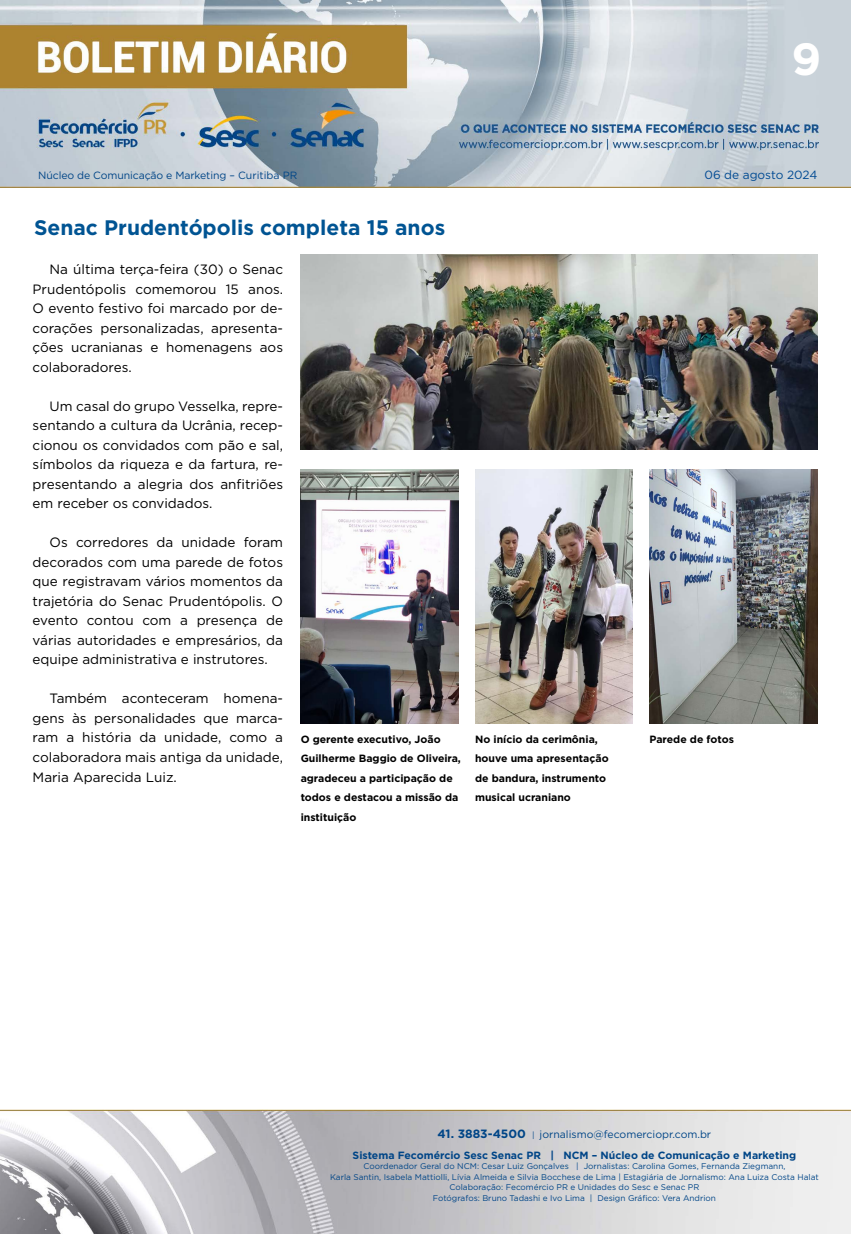
<style>
.page{position:relative;width:851px;height:1234px;background:#fff}
.page>*{position:absolute;margin:0;border:0;box-sizing:border-box;transform-origin:0 0}
.t1{font:700 45px "Gotham";color:#fff}
.t2{font:700 21px "Gotham";color:#005493}
.t3{font:13.5px/19.5px "Gotham";color:#000;text-align:justify}
.t4{font:11.85px "Gotham";color:#004a93}
.t5{font:700 10.5px/19.5px "Gotham";color:#000}
.t6{font:700 10.5px/21px "Gotham";color:#004587;text-align:center}
.t7{font:10.5px "Gotham";letter-spacing:-.01em;color:#004587}
.t8{font:8.25px/10.5px "Gotham";color:#004587;text-align:center}
.s1{font-size:12px}
.s2{font-weight:400;font-size:8.25px}
.s3{font-weight:400}
</style>
<div class="page">
<img style="left:0;top:0;width:850px;height:188px">
<img style="left:0;top:1109px;width:850px;height:124px">
<img style="left:300px;top:255px;width:517px;height:195px">
<img style="left:300px;top:469px;width:158px;height:254px">
<img style="left:475px;top:469px;width:157px;height:254px">
<img style="left:649px;top:469px;width:168px;height:254px">
<h1 class="t1" style="left:791px;top:29px;width:31px">9</h1>
<p class="t7" style="left:38px;top:168px;width:260px">Núcleo de Comunicação e Marketing – Curitiba PR</p>
<p class="t4" style="left:704px;top:167px;width:114px">06 de agosto 2024</p>
<h2 class="t2" style="left:34px;top:214px;width:412px">Senac Prudentópolis completa 15 anos</h2>
<p class="t3" style="left:33px;top:259px;width:252px;text-indent:17px">Na última terça-feira (30) o Senac Prudentópolis comemorou 15 anos.<br>O evento festivo foi marcado por de&shy;corações personalizadas, apresenta&shy;ções ucranianas e homenagens aos colaboradores.</p>
<p class="t3" style="left:33px;top:396px;width:252px;text-indent:17px">Um casal do grupo Vesselka, repre&shy;sentando a cultura da Ucrânia, recep&shy;cionou os convidados com pão e sal, símbolos da riqueza e da fartura, re&shy;presentando a alegria dos anfitriões em receber os convidados.</p>
<p class="t3" style="left:33px;top:532px;width:252px;text-indent:17px">Os corredores da unidade foram decorados com uma parede de fotos que registravam vários momentos da trajetória do Senac Prudentópolis. O evento contou com a presença de várias autoridades e empresários, da equipe administrativa e instrutores.</p>
<p class="t3" style="left:33px;top:688px;width:252px;text-indent:17px">Também aconteceram homena&shy;gens às personalidades que marca&shy;ram a história da unidade, como a colaboradora mais antiga da unidade, Maria Aparecida Luiz.</p>
<p class="t5" style="left:300px;top:728px;width:162px">O gerente executivo, João<br>Guilherme Baggio de Oliveira, agradeceu a participação de todos e destacou a missão da instituição</p>
<p class="t5" style="left:475px;top:728px;width:135px">No início da cerimônia, houve uma apresentação de bandura, instrumento musical ucraniano</p>
<p class="t5" style="left:649px;top:728px;width:86px">Parede de fotos</p>
<p class="t6" style="left:352px;top:1122px;width:445px"><span class="s1">41. 3883-4500</span> <span class="s2">|</span> <span class="s3">jornalismo@fecomerciopr.com.br<br></span>Sistema Fecomércio Sesc Senac PR | NCM – Núcleo de Comunicação e Marketing</p>
<p class="t8" style="left:330px;top:1160px;width:490px">Coordenador Geral do NCM: Cesar Luiz Gonçalves | Jornalistas: Carolina Gomes, Fernanda Ziegmann,<br>Karla Santin, Isabela Mattiolli, Lívia Almeida e Silvia Bocchese de Lima | Estagiária de Jornalismo: Ana Luiza Costa Halat Colaboração: Fecomércio PR e Unidades do Sesc e Senac PR<br>Fotógrafos: Bruno Tadashi e Ivo Lima | Design Gráfico: Vera Andrion</p>
</div>
